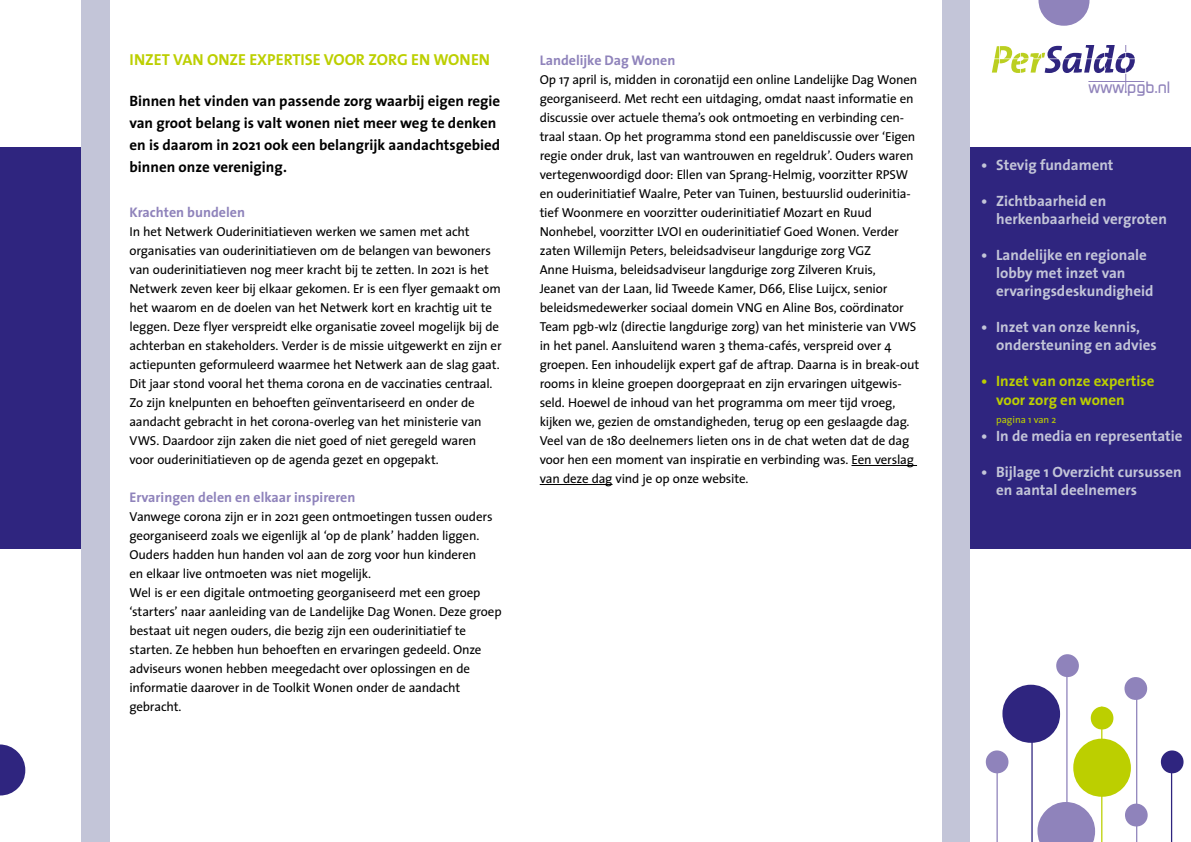
<style>
.page{position:relative;width:1191px;height:842px;background:#fff}
.page>*{position:absolute;margin:0;border:0;box-sizing:border-box;transform-origin:0 0}
.t1{font:500 16.5px "Continuum";color:#9083bb}
.t2{font:700 16px "The Sans";color:#bccf00}
.t3{font:700 15px/18px "The Sans";color:#c3c5d8}
.t4{font:700 15px/22px "The Sans";color:#000}
.t5{font:700 15px/18px "The Sans";color:#bccf00}
.t6{font:700 14px "The Sans";color:#8f83bb}
.t7{font:13px/19px "The Sans";letter-spacing:-.015em;color:#000}
.t8{font:10px "The Sans";color:#bccf00}
</style>
<div class="page">
<div style="left:0;top:147px;width:1191px;height:401px;background:#2f257f"></div>
<div style="left:81px;top:0;width:888px;height:842px;background:#c3c5d8"></div>
<hr style="left:1088px;top:81px;width:56px;height:1px;background:#9083bb">
<svg style="left:991px;top:45px;width:143px;height:48px"></svg>
<svg style="left:0;top:744px;width:25px;height:51px"></svg>
<svg style="left:1038px;top:0;width:51px;height:26px"></svg>
<hr style="left:1171px;top:764px;width:1px;height:78px;background:#2f257f">
<svg style="left:1160px;top:750px;width:23px;height:23px"></svg>
<svg style="left:985px;top:654px;width:162px;height:188px"></svg>
<div style="left:110px;top:0;width:831px;height:842px;background:#fff"></div>
<hr style="left:851px;top:465px;width:66px;height:1px;background:#000">
<hr style="left:540px;top:484px;width:72px;height:1px;background:#000">
<p class="t2" style="left:129px;top:46px;width:362px">INZET VAN ONZE EXPERTISE VOOR ZORG EN WONEN</p>
<p class="t4" style="left:129px;top:89px;width:372px">Binnen het vinden van passende zorg waarbij eigen regie van groot belang is valt wonen niet meer weg te denken en is daarom in 2021 ook een belangrijk aandachtsgebied binnen onze vereniging.</p>
<p class="t6" style="left:129px;top:200px;width:117px">Krachten bundelen</p>
<p class="t7" style="left:129px;top:221px;width:374px">In het Netwerk Ouderinitiatieven werken we samen met acht organisaties van ouderinitiatieven om de belangen van bewoners van ouderinitiatieven nog meer kracht bij te zetten. In 2021 is het Netwerk zeven keer bij elkaar gekomen. Er is een flyer gemaakt om het waarom en de doelen van het Netwerk kort en krachtig uit te leggen. Deze flyer verspreidt elke organisatie zoveel mogelijk bij de achterban en stakeholders. Verder is de missie uitgewerkt en zijn er actiepunten geformuleerd waarmee het Netwerk aan de slag gaat.<br>Dit jaar stond vooral het thema corona en de vaccinaties centraal.<br>Zo zijn knelpunten en behoeften geïnventariseerd en onder de aandacht gebracht in het corona-overleg van het ministerie van VWS. Daardoor zijn zaken die niet goed of niet geregeld waren voor ouderinitiatieven op de agenda gezet en opgepakt.</p>
<p class="t6" style="left:129px;top:485px;width:227px">Ervaringen delen en elkaar inspireren</p>
<p class="t7" style="left:129px;top:506px;width:374px">Vanwege corona zijn er in 2021 geen ontmoetingen tussen ouders georganiseerd zoals we eigenlijk al ‘op de plank’ hadden liggen.<br>Ouders hadden hun handen vol aan de zorg voor hun kinderen<br>en elkaar live ontmoeten was niet mogelijk.<br>Wel is er een digitale ontmoeting georganiseerd met een groep ‘starters’ naar aanleiding van de Landelijke Dag Wonen. Deze groep bestaat uit negen ouders, die bezig zijn een ouderinitiatief te starten. Ze hebben hun behoeften en ervaringen gedeeld. Onze adviseurs wonen hebben meegedacht over oplossingen en de informatie daarover in de Toolkit Wonen onder de aandacht gebracht.</p>
<p class="t6" style="left:540px;top:48px;width:137px">Landelijke Dag Wonen</p>
<p class="t7" style="left:540px;top:69px;width:381px">Op 17 april is, midden in coronatijd een online Landelijke Dag Wonen georganiseerd. Met recht een uitdaging, omdat naast informatie en discussie over actuele thema’s ook ontmoeting en verbinding cen&shy;traal staan. Op het programma stond een paneldiscussie over ‘Eigen regie onder druk, last van wantrouwen en regeldruk’. Ouders waren vertegenwoordigd door: Ellen van Sprang-Helmig, voorzitter RPSW en ouderinitiatief Waalre, Peter van Tuinen, bestuurslid ouderinitia&shy;tief Woonmere en voorzitter ouderinitiatief Mozart en Ruud Nonhebel, voorzitter LVOI en ouderinitiatief Goed Wonen. Verder zaten Willemijn Peters, beleidsadviseur langdurige zorg VGZ<br>Anne Huisma, beleidsadviseur langdurige zorg Zilveren Kruis,<br>Jeanet van der Laan, lid Tweede Kamer, D66, Elise Luijcx, senior beleidsmedewerker sociaal domein VNG en Aline Bos, coördinator Team pgb-wlz (directie langdurige zorg) van het ministerie van VWS in het panel. Aansluitend waren 3 thema-cafés, verspreid over 4 groepen. Een inhoudelijk expert gaf de aftrap. Daarna is in break-out rooms in kleine groepen doorgepraat en zijn ervaringen uitgewis&shy;seld. Hoewel de inhoud van het programma om meer tijd vroeg, kijken we, gezien de omstandigheden, terug op een geslaagde dag.<br>Veel van de 180 deelnemers lieten ons in de chat weten dat de dag voor hen een moment van inspiratie en verbinding was. Een verslag van deze dag vind je op onze website.</p>
<p class="t1" style="left:1088px;top:76px;width:83px">www.pgb.nl</p>
<p class="t3" style="left:981px;top:156px;width:134px">• Stevig fundament</p>
<p class="t3" style="left:996px;top:192px;width:172px;text-indent:-15px">• Zichtbaarheid en herkenbaarheid vergroten</p>
<p class="t3" style="left:996px;top:246px;width:159px;text-indent:-15px">• Landelijke en regionale lobby met inzet van ervaringsdeskundigheid</p>
<p class="t3" style="left:996px;top:318px;width:162px;text-indent:-15px">• Inzet van onze kennis, ondersteuning en advies</p>
<p class="t5" style="left:996px;top:372px;width:160px;text-indent:-15px">• Inzet van onze expertise voor zorg en wonen</p>
<p class="t8" style="left:996px;top:411px;width:62px">pagina 1 van 2</p>
<p class="t3" style="left:981px;top:426px;width:203px">• In de media en representatie</p>
<p class="t3" style="left:996px;top:462px;width:187px;text-indent:-15px">• Bijlage 1 Overzicht cursussen en aantal deelnemers</p>
</div>
